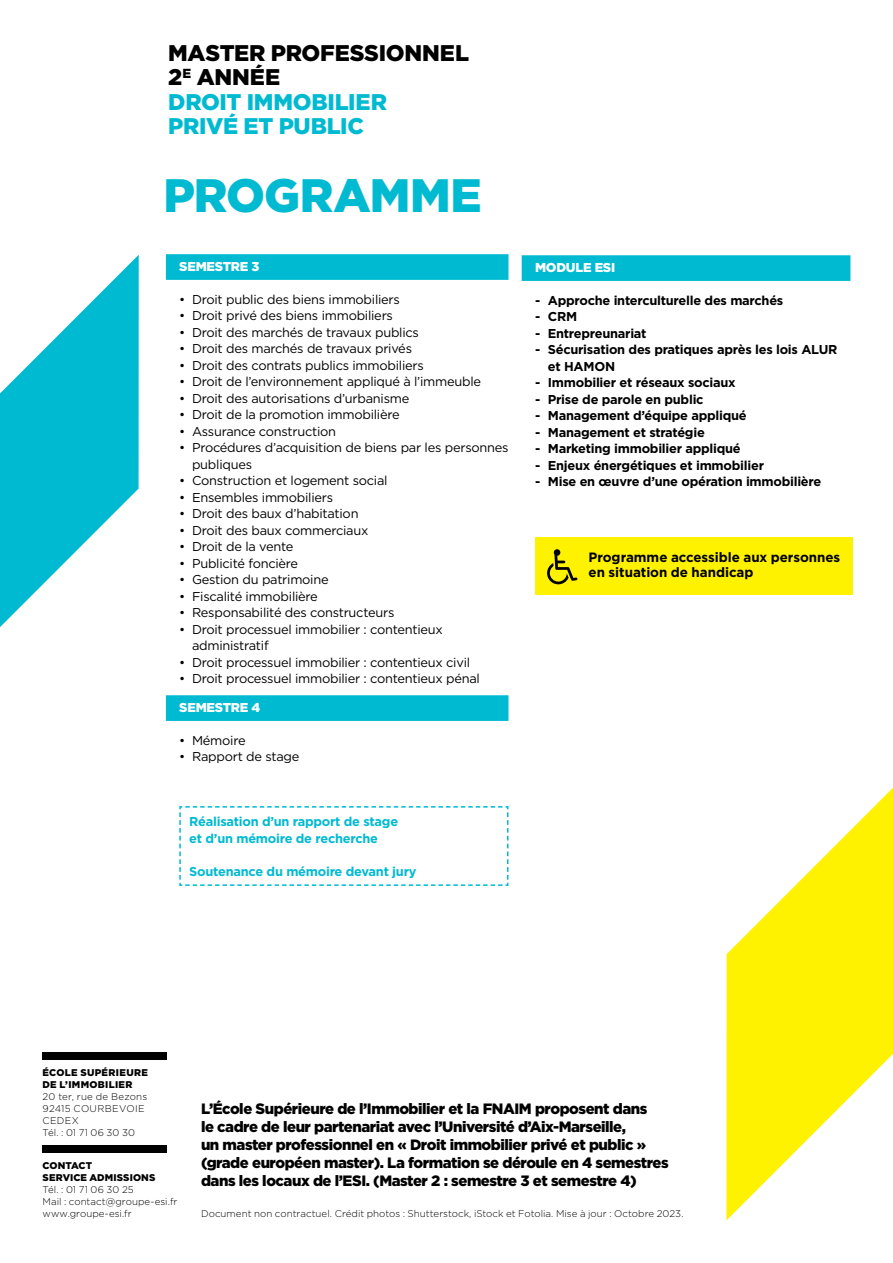
<style>
.page{position:relative;width:893px;height:1263px;background:#fff}
.page>*{position:absolute;margin:0;border:0;box-sizing:border-box;transform-origin:0 0}
.t1{font:900 46.8px "Gotham";letter-spacing:-.015em;color:#00bad1}
.t2{font:900 22.65px/24.5px "Gotham";letter-spacing:-.01em;color:#00bad1}
.t3{font:900 15px/18px "Gotham";letter-spacing:-.03em;color:#000}
.t4{font:700 13.5px/15px "Gotham";letter-spacing:-.005em;color:#000}
.t5{font:12.9px/16.5px "Gotham";letter-spacing:-.02em;color:#000}
.t6{font:700 12.9px/16.5px "Gotham";letter-spacing:-.02em;color:#000}
.t7{font:700 12.9px/16.5px "Gotham";letter-spacing:-.02em;color:#00bad1}
.t8{font:900 12.9px "Gotham";letter-spacing:-.02em;color:#fff}
.t9{font:300 9.75px/12px "Gotham";letter-spacing:.005em;color:#000}
.t10{font:900 9.75px/12px "Gotham";letter-spacing:.02em;color:#000}
.t11{font:300 9.75px/12px "Gotham";letter-spacing:.025em;color:#000}
.s1{color:#000}
.s2{font-style:inherit}
</style>
<div class="page">
<div style="left:166px;top:254px;width:342px;height:26px;background:#00bad1"></div>
<div style="left:166px;top:695px;width:342px;height:26px;background:#00bad1"></div>
<div style="left:522px;top:255px;width:328px;height:26px;background:#00bad1"></div>
<svg style="left:726px;top:788px;width:167px;height:432px;fill:#fff200"></svg>
<svg style="left:0;top:255px;width:139px;height:372px;fill:#00bad1"></svg>
<svg style="left:179px;top:806px;width:330px;height:80px"></svg>
<div style="left:535px;top:537px;width:318px;height:57px;background:#fff200"></div>
<svg style="left:547px;top:549px;width:30px;height:35px"></svg>
<div style="left:43px;top:1052px;width:124px;height:7px;background:#000"></div>
<div style="left:43px;top:1145px;width:124px;height:7px;background:#000"></div>
<h2 class="t2" style="left:168px;top:40px;width:302px"><span class="s1">MASTER PROFESSIONNEL<br>2</span><sup>E</sup> <span class="s1">ANNÉE<br></span>DROIT IMMOBILIER<br>PRIVÉ ET PUBLIC</h2>
<h1 class="t1" style="left:163px;top:163px;width:320px">PROGRAMME</h1>
<p class="t8" style="left:179px;top:257px;width:82px">SEMESTRE 3</p>
<p class="t5" style="left:179px;top:291px;width:222px">• Droit public des biens immobiliers</p>
<p class="t5" style="left:179px;top:307px;width:215px">• Droit privé des biens immobiliers</p>
<p class="t5" style="left:179px;top:324px;width:241px">• Droit des marchés de travaux publics</p>
<p class="t5" style="left:179px;top:340px;width:234px">• Droit des marchés de travaux privés</p>
<p class="t5" style="left:179px;top:357px;width:246px">• Droit des contrats publics immobiliers</p>
<p class="t5" style="left:179px;top:373px;width:303px">• Droit de l’environnement appliqué à l’immeuble</p>
<p class="t5" style="left:179px;top:390px;width:232px">• Droit des autorisations d’urbanisme</p>
<p class="t5" style="left:179px;top:406px;width:222px">• Droit de la promotion immobilière</p>
<p class="t5" style="left:179px;top:423px;width:158px">• Assurance construction</p>
<p class="t5" style="left:192px;top:439px;width:318px;text-indent:-13px">• Procédures d’acquisition de biens par les personnes publiques</p>
<p class="t5" style="left:179px;top:472px;width:210px">• Construction et logement social</p>
<p class="t5" style="left:179px;top:489px;width:155px">• Ensembles immobiliers</p>
<p class="t5" style="left:179px;top:505px;width:181px">• Droit des baux d’habitation</p>
<p class="t5" style="left:179px;top:522px;width:191px">• Droit des baux commerciaux</p>
<p class="t5" style="left:179px;top:538px;width:116px">• Droit de la vente</p>
<p class="t5" style="left:179px;top:555px;width:120px">• Publicité foncière</p>
<p class="t5" style="left:179px;top:571px;width:151px">• Gestion du patrimoine</p>
<p class="t5" style="left:179px;top:588px;width:140px">• Fiscalité immobilière</p>
<p class="t5" style="left:179px;top:604px;width:217px">• Responsabilité des constructeurs</p>
<p class="t5" style="left:192px;top:621px;width:252px;text-indent:-13px">• Droit processuel immobilier : contentieux administratif</p>
<p class="t5" style="left:179px;top:654px;width:292px">• Droit processuel immobilier : contentieux civil</p>
<p class="t5" style="left:179px;top:670px;width:302px">• Droit processuel immobilier : contentieux pénal</p>
<p class="t8" style="left:179px;top:698px;width:83px">SEMESTRE 4</p>
<p class="t5" style="left:179px;top:732px;width:68px">• Mémoire</p>
<p class="t5" style="left:179px;top:748px;width:122px">• Rapport de stage</p>
<p class="t7" style="left:189px;top:813px;width:210px">Réalisation d’un rapport de stage et d’un mémoire de recherche</p>
<p class="t7" style="left:189px;top:863px;width:229px">Soutenance du mémoire devant jury</p>
<p class="t8" style="left:535px;top:258px;width:82px">MODULE ESI</p>
<p class="t6" style="left:535px;top:292px;width:250px"><span class="s2">-</span> Approche interculturelle des marchés</p>
<p class="t6" style="left:535px;top:308px;width:44px"><span class="s2">-</span> CRM</p>
<p class="t6" style="left:535px;top:325px;width:113px"><span class="s2">-</span> Entrepreunariat</p>
<p class="t6" style="left:548px;top:341px;width:291px;text-indent:-13px"><span class="s2">-</span> Sécurisation des pratiques après les lois ALUR et HAMON</p>
<p class="t6" style="left:535px;top:374px;width:202px"><span class="s2">-</span> Immobilier et réseaux sociaux</p>
<p class="t6" style="left:535px;top:391px;width:170px"><span class="s2">-</span> Prise de parole en public</p>
<p class="t6" style="left:535px;top:407px;width:213px"><span class="s2">-</span> Management d’équipe appliqué</p>
<p class="t6" style="left:535px;top:424px;width:171px"><span class="s2">-</span> Management et stratégie</p>
<p class="t6" style="left:535px;top:440px;width:207px"><span class="s2">-</span> Marketing immobilier appliqué</p>
<p class="t6" style="left:535px;top:457px;width:230px"><span class="s2">-</span> Enjeux énergétiques et immobilier</p>
<p class="t6" style="left:535px;top:473px;width:288px"><span class="s2">-</span> Mise en œuvre d’une opération immobilière</p>
<p class="t4" style="left:589px;top:550px;width:253px">Programme accessible aux personnes en situation de handicap</p>
<p class="t10" style="left:43px;top:1066px;width:107px">ÉCOLE SUPÉRIEURE<br>DE L’IMMOBILIER</p>
<p class="t11" style="left:43px;top:1090px;width:106px">20 ter, rue de Bezons<br>92415 COURBEVOIE<br>CEDEX<br>Tél. : 01 71 06 30 30</p>
<p class="t10" style="left:43px;top:1159px;width:114px">CONTACT<br>SERVICE ADMISSIONS</p>
<p class="t9" style="left:43px;top:1183px;width:137px">Tél. : 01 71 06 30 25<br>Mail : contact@groupe-esi.fr www.groupe-esi.fr</p>
<p class="t3" style="left:201px;top:1099px;width:469px">L’École Supérieure de l’Immobilier et la FNAIM proposent dans<br>le cadre de leur partenariat avec l’Université d’Aix-Marseille,<br>un master professionnel en « Droit immobilier privé et public » (grade européen master). La formation se déroule en 4 semestres dans les locaux de l’ESI. (Master 2 : semestre 3 et semestre 4)</p>
<p class="t9" style="left:201px;top:1207px;width:484px">Document non contractuel. Crédit photos : Shutterstock, iStock et Fotolia. Mise à jour : Octobre 2023.</p>
</div>
